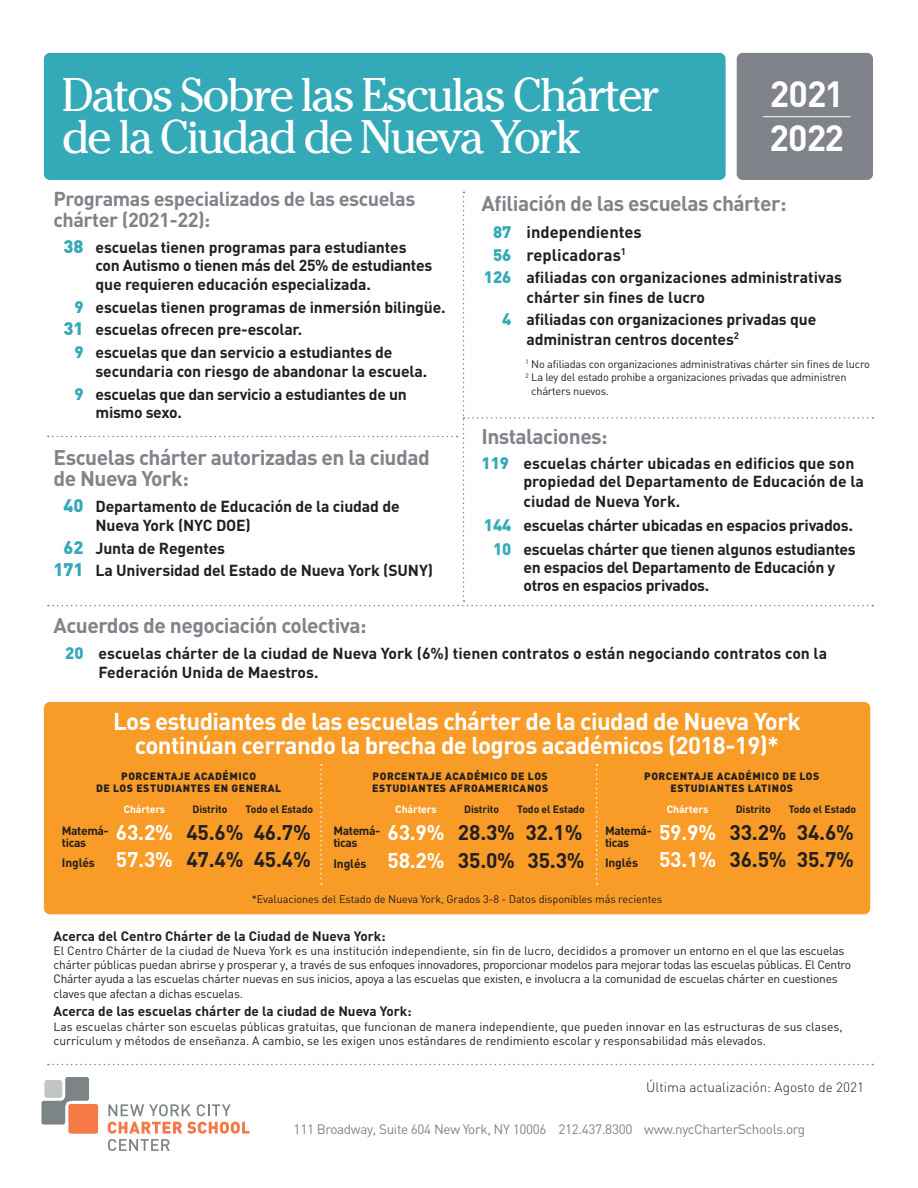
<style>
.page{position:relative;width:918px;height:1188px;background:#fff}
.page>*{position:absolute;margin:0;border:0;box-sizing:border-box;transform-origin:0 0}
.t1{font:49.5px/42px "Cheltenham";letter-spacing:-.05em;color:#fff}
.t2{font:700 36px/43.2px "DIN";letter-spacing:-.025em;color:#fff}
.t3{font:700 24px/24px "DIN";letter-spacing:-.025em;color:#fff;text-align:center}
.t4{font:700 21px/21px "DIN";letter-spacing:-.025em;color:#80838a}
.t5{font:700 21px/27px "DIN";letter-spacing:-.01em;color:#231f20;text-align:right}
.t6{font:700 19.95px/21px "DIN";letter-spacing:-.025em;color:#80838a}
.t7{font:700 16.5px/22.5px "DIN";color:#231f20}
.t8{font:700 15.75px/19.5px "DIN";letter-spacing:-.01em;color:#231f20}
.t9{font:700 13.5px "DIN";color:#231f20}
.t10{font:13.5px "DIN";letter-spacing:-.025em;color:#7d8488}
.t11{font:300 13.5px "DIN";color:#231f20}
.t12{font:12px/14.2px "DIN";letter-spacing:-.02em;color:#231f20}
.t13{font:12px/14.2px "DIN";color:#231f20}
.t14{font:700 12px/12px "DIN";letter-spacing:-.03em;color:#231f20}
.t15{font:10.95px "DIN";letter-spacing:-.02em;color:#231f20}
.t16{font:900 10.5px/12px "DIN";letter-spacing:.05em;color:#231f20;text-align:center}
.t17{font:700 10.5px "DIN";letter-spacing:-.01em;color:#231f20}
.t18{font:700 10.5px "DIN";letter-spacing:-.01em;color:#fff}
.s1{font-weight:900;font-size:18px;color:#34a9b7}
.s2{font-weight:900;font-size:16.5px;color:#34a9b7}
.s3{font-weight:900;color:#34a9b7}
.s4{font-size:16.5px}
.s5{color:#fff}
.s6{font-size:12px}
</style>
<div class="page">
<svg style="left:48px;top:192px;width:825px;height:414px"></svg>
<svg style="left:108px;top:1104px;width:83px;height:12px"></svg>
<svg style="left:197px;top:1104px;width:34px;height:12px"></svg>
<svg style="left:108px;top:1122px;width:142px;height:29px"></svg>
<div style="left:68px;top:1104px;width:30px;height:30px;background:#f47947;border-radius:2px"></div>
<svg style="left:41px;top:1077px;width:48px;height:48px"></svg>
<svg style="left:48px;top:1064px;width:825px;height:1px"></svg>
<div style="left:737px;top:53px;width:136px;height:127px;background:#80838a;border-radius:6px"></div>
<div style="left:44px;top:53px;width:682px;height:127px;background:#34a9b7;border-radius:6px"></div>
<hr style="left:763px;top:116px;width:88px;height:1px;background:#fff">
<div style="left:44px;top:702px;width:826px;height:212px;background:#f89c27;border-radius:6px"></div>
<svg style="left:320px;top:764px;width:2px;height:121px"></svg>
<svg style="left:596px;top:764px;width:2px;height:121px"></svg>
<h1 class="t1" style="left:62px;top:78px;width:599px">Datos Sobre las Esculas Chárter de la Ciudad de Nueva York</h1>
<h2 class="t2" style="left:770px;top:71px;width:76px">2021<br>2022</h2>
<p class="t6" style="left:54px;top:188px;width:363px">Programas especializados de las escuelas chárter (2021-22):</p>
<p class="t8" style="left:96px;top:238px;width:338px;line-height:18px;text-indent:-32px"><span class="s1">38</span> escuelas tienen programas para estudiantes con Autismo o tienen más del 25% de estudiantes</p>
<p class="t8" style="left:96px;top:274px;width:277px">que requieren educación especializada.</p>
<p class="t8" style="left:74px;top:297px;width:373px"><span class="s2">9</span> escuelas tienen programas de inmersión bilingüe.</p>
<p class="t8" style="left:64px;top:319px;width:240px"><span class="s1">31</span> escuelas ofrecen pre-escolar.</p>
<p class="t8" style="left:74px;top:342px;width:320px"><span class="s2">9</span> escuelas que dan servicio a estudiantes de</p>
<p class="t8" style="left:74px;top:360px;width:354px;line-height:22.5px;text-indent:21px">secundaria con riesgo de abandonar la escuela.<br><span class="s2">9</span> escuelas que dan servicio a estudiantes de un</p>
<p class="t8" style="left:96px;top:402px;width:88px">mismo sexo.</p>
<h3 class="t4" style="left:54px;top:446px;width:378px">Escuelas chárter autorizadas en la ciudad de Nueva York:</h3>
<p class="t8" style="left:96px;top:496px;width:306px;text-indent:-32px"><span class="s1">40</span> Departamento de Educación de la ciudad de<br>Nueva York (NYC DOE)</p>
<p class="t8" style="left:54px;top:536px;width:381px;line-height:22.5px;text-indent:10px"><span class="s1">62</span> Junta de Regentes<br><span class="s1">171</span> La Universidad del Estado de Nueva York (SUNY)</p>
<h3 class="t4" style="left:482px;top:192px;width:307px">Afiliación de las escuelas chárter:</h3>
<p class="t7" style="left:493px;top:221px;width:150px"><span class="s3">87</span> independientes<br><span class="s3">56</span> replicadoras<sup>1</sup></p>
<p class="t8" style="left:526px;top:267px;width:317px;text-indent:-43px"><span class="s2">126</span> afiliadas con organizaciones administrativas chárter sin fines de lucro</p>
<p class="t8" style="left:526px;top:309px;width:291px;text-indent:-24px"><span class="s2">4</span> afiliadas con organizaciones privadas que administran centros docentes<sup>2</sup></p>
<p class="t15" style="left:526px;top:357px;width:346px"><sup>1</sup> No afiliadas con organizaciones administrativas chárter sin fines de lucro</p>
<p class="t15" style="left:526px;top:370px;width:323px"><sup>2</sup> La ley del estado prohibe a organizaciones privadas que administren</p>
<p class="t15" style="left:531px;top:384px;width:79px">chárters nuevos.</p>
<h3 class="t4" style="left:482px;top:425px;width:128px">Instalaciones:</h3>
<p class="t8" style="left:524px;top:454px;width:342px;line-height:18px;text-indent:-42px"><span class="s2">119</span> escuelas chárter ubicadas en edificios que son propiedad del Departamento de Educación de la</p>
<p class="t8" style="left:524px;top:491px;width:158px">ciudad de Nueva York.</p>
<p class="t8" style="left:484px;top:515px;width:371px"><span class="s2">144</span> escuelas chárter ubicadas en espacios privados<span class="s4">.</span></p>
<p class="t8" style="left:493px;top:539px;width:364px"><span class="s2">10</span> escuelas chárter que tienen algunos estudiantes</p>
<p class="t8" style="left:524px;top:558px;width:313px;line-height:18px">en espacios del Departamento de Educación y otros en espacios privados.</p>
<h3 class="t4" style="left:54px;top:614px;width:315px">Acuerdos de negociación colectiva:</h3>
<p class="t8" style="left:99px;top:643px;width:730px;text-indent:-33px"><span class="s2">20</span> escuelas chárter de la ciudad de Nueva York (6%) tienen contratos o están negociando contratos con la<br>Federación Unida de Maestros.</p>
<h3 class="t3" style="left:113px;top:709px;width:690px">Los estudiantes de las escuelas chárter de la ciudad de Nueva York continúan cerrando la brecha de logros académicos (2018-19)*</h3>
<p class="t16" style="left:96px;top:769px;width:187px">PORCENTAJE ACADÉMICO<br>DE LOS ESTUDIANTES EN GENERAL</p>
<p class="t18" style="left:124px;top:802px;width:43px">Chárters</p>
<p class="t17" style="left:193px;top:802px;width:36px">Distrito</p>
<p class="t17" style="left:246px;top:802px;width:69px">Todo el Estado</p>
<h3 class="t5" style="left:62px;top:818px;width:251px"><span class="s5">63.2%</span> 45.6% 46.7%<br><span class="s6">Inglés</span> <span class="s5">57.3%</span> 47.4% 45.4%</h3>
<p class="t16" style="left:372px;top:769px;width:178px;text-align:left">PORCENTAJE ACADÉMICO DE LOS<br>ESTUDIANTES AFROAMERICANOS</p>
<p class="t18" style="left:395px;top:802px;width:43px">Chárters</p>
<p class="t17" style="left:464px;top:802px;width:36px">Distrito</p>
<p class="t17" style="left:517px;top:802px;width:69px">Todo el Estado</p>
<h3 class="t5" style="left:333px;top:817px;width:253px;line-height:28.5px"><span class="s5">63.9%</span> 28.3% 32.1%<br><span class="s6">Inglés</span> <span class="s5">58.2%</span> 35.0% 35.3%</h3>
<p class="t16" style="left:644px;top:769px;width:177px">PORCENTAJE ACADÉMICO DE LOS<br>ESTUDIANTES LATINOS</p>
<p class="t18" style="left:667px;top:802px;width:43px">Chárters</p>
<p class="t17" style="left:736px;top:802px;width:36px">Distrito</p>
<p class="t17" style="left:789px;top:802px;width:69px">Todo el Estado</p>
<h3 class="t5" style="left:605px;top:818px;width:251px"><span class="s5">59.9%</span> 33.2% 34.6%<br><span class="s6">Inglés</span> <span class="s5">53.1%</span> 36.5% 35.7%</h3>
<p class="t14" style="left:62px;top:824px;width:48px">Matemá&shy;ticas</p>
<p class="t14" style="left:333px;top:824px;width:48px">Matemá&shy;ticas</p>
<p class="t14" style="left:605px;top:824px;width:48px">Matemá&shy;ticas</p>
<p class="t15" style="left:252px;top:892px;width:412px">*Evaluaciones del Estado de Nueva York, Grados 3-8 - Datos disponibles más recientes</p>
<p class="t9" style="left:54px;top:927px;width:333px">Acerca del Centro Chárter de la Ciudad de Nueva York:</p>
<p class="t12" style="left:54px;top:943px;width:799px">El Centro Chárter de la ciudad de Nueva York es una institución independiente, sin fin de lucro, decididos a promover un entorno en el que las escuelas chárter públicas puedan abrirse y prosperar y, a través de sus enfoques innovadores, proporcionar modelos para mejorar todas las escuelas públicas. El Centro Chárter ayuda a las escuelas chárter nuevas en sus inicios, apoya a las escuelas que existen, e involucra a la comunidad de escuelas chárter en cuestiones claves que afectan a dichas escuelas.</p>
<p class="t9" style="left:54px;top:1003px;width:360px">Acerca de las escuelas chárter de la ciudad de Nueva York:</p>
<p class="t13" style="left:54px;top:1019px;width:791px">Las escuelas chárter son escuelas públicas gratuitas, que funcionan de manera independiente, que pueden innovar en las estructuras de sus clases, currículum y métodos de enseñanza. A cambio, se les exigen unos estándares de rendimiento escolar y responsabilidad más elevados.</p>
<p class="t11" style="left:646px;top:1079px;width:219px">Última actualización: Agosto de 2021</p>
<p class="t10" style="left:294px;top:1121px;width:513px">111 Broadway, Suite 604 New York, NY 10006 212.437.8300 www.nycCharterSchools.org</p>
</div>
